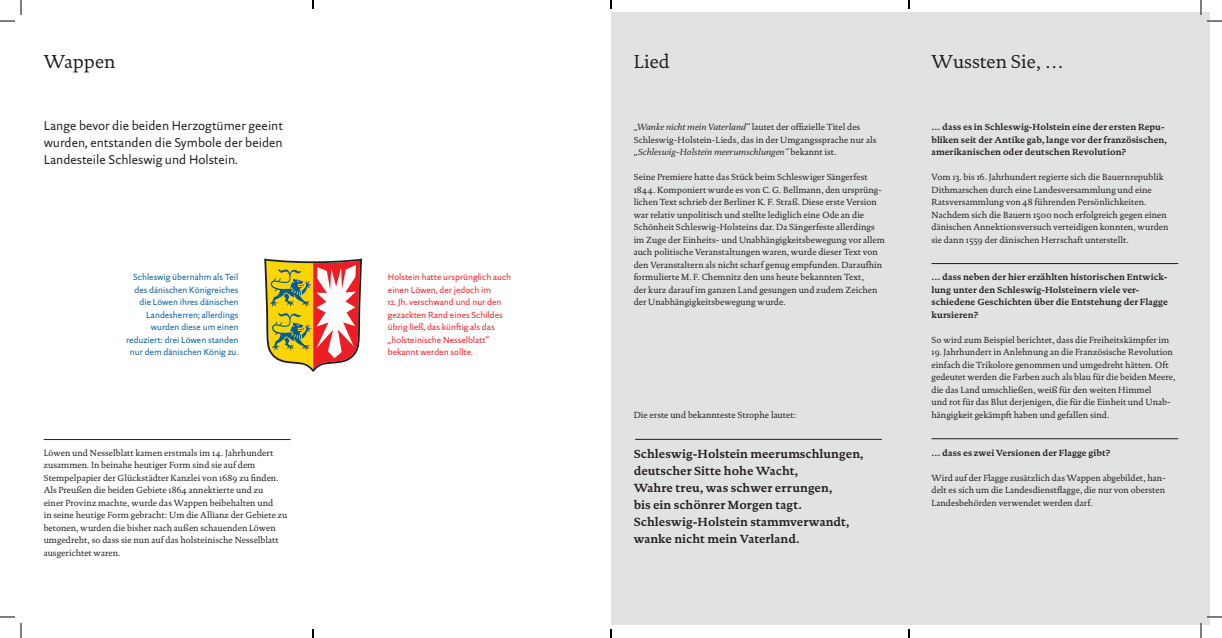
<style>
.page{position:relative;width:1222px;height:638px;background:#fff}
.page>*{position:absolute;margin:0;border:0;box-sizing:border-box;transform-origin:0 0}
.t1{font:19px "DTL Documenta TOT";color:#231f20}
.t2{font:13px/17px "DTL Documenta Sans TOT";color:#231f20;text-align:justify}
.t3{font:700 12px/17px "DTL Documenta TOT";color:#231f20}
.t4{font:9px/12.5px "DTL Documenta TOT";color:#231f20}
.t5{font:700 9px/12.5px "DTL Documenta TOT";color:#231f20}
.t6{font:9px/12.5px "DTL Documenta Sans TOT";color:#ee1d23}
.t7{font:9px/12.5px "DTL Documenta Sans TOT";color:#005d9c;text-align:right}
.s1{font-style:italic}
</style>
<div class="page">
<div style="left:611px;top:12px;width:598px;height:613px;background:#e1e2e4"></div>
<svg style="left:264px;top:258px;width:98px;height:114px"></svg>
<hr style="left:44px;top:439px;width:246px;height:1px;background:#231f20">
<hr style="left:931px;top:263px;width:247px;height:1px;background:#231f20">
<hr style="left:931px;top:438px;width:247px;height:1px;background:#231f20">
<hr style="left:635px;top:439px;width:246px;height:1px;background:#231f20">
<svg style="left:0;top:0;width:22px;height:22px"></svg>
<svg style="left:0;top:616px;width:22px;height:21px"></svg>
<svg style="left:1200px;top:0;width:21px;height:22px"></svg>
<svg style="left:1200px;top:616px;width:21px;height:21px"></svg>
<svg style="left:312px;top:0;width:2px;height:9px"></svg>
<svg style="left:312px;top:629px;width:2px;height:8px"></svg>
<h1 class="t1" style="left:44px;top:50px;width:73px">Wappen</h1>
<h2 class="t2" style="left:44px;top:117px;width:241px">Lange bevor die beiden Herzogtümer geeint wurden, entstanden die Symbole der beiden Landesteile Schleswig und Holstein.</h2>
<p class="t7" style="left:126px;top:271px;width:114px">Schleswig übernahm als Teil des dänischen Königreiches die Löwen ihres dänischen<br>Landesherren; allerdings wurden diese um einen reduziert: drei Löwen standen nur dem dänischen König zu.</p>
<p class="t6" style="left:388px;top:271px;width:125px">Holstein hatte ursprünglich auch einen Löwen, der jedoch im</p>
<p class="t6" style="left:388px;top:296px;width:116px">12. Jh. verschwand und nur den gezackten Rand eines Schildes übrig ließ, das künftig als das „holsteinische Nesselblatt“ bekannt werden sollte.</p>
<p class="t4" style="left:44px;top:446px;width:245px">Löwen und Nesselblatt kamen erstmals im 14. Jahrhundert zusammen. In beinahe heutiger Form sind sie auf dem Stempelpapier der Glückstädter Kanzlei von 1689 zu finden.<br>Als Preußen die beiden Gebiete 1864 annektierte und zu<br>einer Provinz machte, wurde das Wappen beibehalten und<br>in seine heutige Form gebracht: Um die Allianz der Gebiete zu betonen, wurden die bisher nach außen schauenden Löwen umgedreht, so dass sie nun auf das holsteinische Nesselblatt ausgerichtet waren.</p>
<h1 class="t1" style="left:633px;top:50px;width:38px">Lied</h1>
<p class="t4" style="left:633px;top:121px;width:244px"><span class="s1">„Wanke nicht mein Vaterland“</span> lautet der offizielle Titel des<br>Schleswig-Holstein-Lieds, das in der Umgangssprache nur als <span class="s1">„Schleswig-Holstein meerumschlungen“</span> bekannt ist.</p>
<p class="t4" style="left:633px;top:171px;width:253px">Seine Premiere hatte das Stück beim Schleswiger Sängerfest 1844. Komponiert wurde es von C. G. Bellmann, den ursprüng&shy;lichen Text schrieb der Berliner K. F. Straß. Diese erste Version war relativ unpolitisch und stellte lediglich eine Ode an die Schönheit Schleswig-Holsteins dar. Da Sängerfeste allerdings im Zuge der Einheits- und Unabhängigkeitsbewegung vor allem auch politische Veranstaltungen waren, wurde dieser Text von den Veranstaltern als nicht scharf genug empfunden. Daraufhin formulierte M. F. Chemnitz den uns heute bekannten Text,<br>der kurz darauf im ganzen Land gesungen und zudem Zeichen der Unabhängigkeitsbewegung wurde.</p>
<p class="t4" style="left:633px;top:408px;width:164px">Die erste und bekannteste Strophe lautet:</p>
<h3 class="t3" style="left:633px;top:445px;width:231px">Schleswig-Holstein meerumschlungen, deutscher Sitte hohe Wacht,<br>Wahre treu, was schwer errungen,<br>bis ein schönrer Morgen tagt.<br>Schleswig-Holstein stammverwandt, wanke nicht mein Vaterland.</h3>
<h1 class="t1" style="left:931px;top:50px;width:134px">Wussten Sie, …</h1>
<p class="t5" style="left:931px;top:121px;width:237px">… dass es in Schleswig-Holstein eine der ersten Repu&shy;bliken seit der Antike gab, lange vor der französischen, amerikanischen oder deutschen Revolution?</p>
<p class="t4" style="left:931px;top:171px;width:238px">Vom 13. bis 16. Jahrhundert regierte sich die Bauernrepublik Dithmarschen durch eine Landesversammlung und eine Ratsversammlung von 48 führenden Persönlichkeiten.<br>Nachdem sich die Bauern 1500 noch erfolgreich gegen einen dänischen Annektionsversuch verteidigen konnten, wurden sie dann 1559 der dänischen Herrschaft unterstellt.</p>
<p class="t5" style="left:931px;top:271px;width:238px">… dass neben der hier erzählten historischen Entwick&shy;lung unter den Schleswig-Holsteinern viele ver&shy;schiedene Geschichten über die Entstehung der Flagge kursieren?</p>
<p class="t4" style="left:931px;top:333px;width:239px">So wird zum Beispiel berichtet, dass die Freiheitskämpfer im</p>
<p class="t4" style="left:931px;top:346px;width:245px">19. Jahrhundert in Anlehnung an die Französische Revolution einfach die Trikolore genommen und umgedreht hätten. Oft gedeutet werden die Farben auch als blau für die beiden Meere, die das Land umschließen, weiß für den weiten Himmel<br>und rot für das Blut derjenigen, die für die Einheit und Unab&shy;hängigkeit gekämpft haben und gefallen sind.</p>
<p class="t5" style="left:931px;top:446px;width:180px">… dass es zwei Versionen der Flagge gibt?</p>
<p class="t4" style="left:931px;top:471px;width:236px;text-align:justify">Wird auf der Flagge zusätzlich das Wappen abgebildet, han&shy;delt es sich um die Landesdienstflagge, die nur von obersten Landesbehörden verwendet werden darf.</p>
</div>
